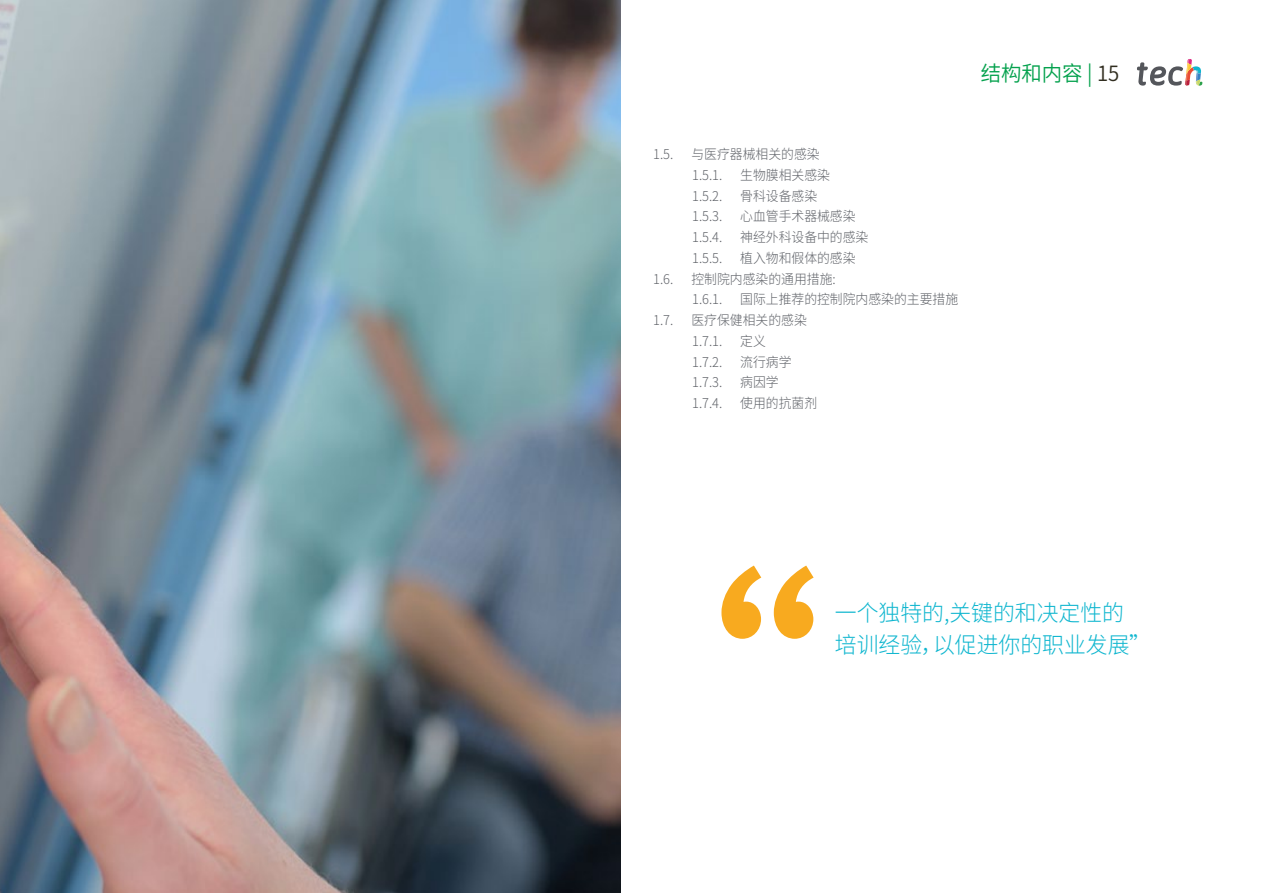
<style>
.page{position:relative;width:1263px;height:893px;background:#fff}
.page>*{position:absolute;margin:0;border:0;box-sizing:border-box;transform-origin:0 0}
.t1{font:300 22.5px/31.5px "Source Han Sans CN";color:#0fb6cf}
.t2{font:21px "Source Han Sans CN";color:#04a14d}
.t3{font:300 13.5px/20.7px "Source Han Sans CN";color:#61646a;scale:.95 1}
.s1{color:#312e20}
</style>
<div class="page">
<svg style="left:721px;top:566px;width:93px;height:73px"></svg>
<svg style="left:1137px;top:59px;width:65px;height:27px"></svg>
<img style="left:0;top:0;width:621px;height:893px">
<h2 class="t2" style="left:981px;top:61px;width:140px">结构和内容 | <span class="s1">15</span></h2>
<p class="t3" style="left:653px;top:144px;width:23px">1.5.</p>
<p class="t3" style="left:691px;top:144px;width:136px">与医疗器械相关的感染<br>1.5.1.</p>
<p class="t3" style="left:740px;top:165px;width:96px">生物膜相关感染</p>
<p class="t3" style="left:692px;top:186px;width:33px">1.5.2.</p>
<p class="t3" style="left:740px;top:186px;width:83px">骨科设备感染</p>
<p class="t3" style="left:692px;top:206px;width:33px">1.5.3.</p>
<p class="t3" style="left:740px;top:206px;width:123px">心血管手术器械感染</p>
<p class="t3" style="left:692px;top:227px;width:33px">1.5.4.</p>
<p class="t3" style="left:740px;top:227px;width:136px">神经外科设备中的感染</p>
<p class="t3" style="left:692px;top:248px;width:33px">1.5.5.</p>
<p class="t3" style="left:740px;top:248px;width:123px">植入物和假体的感染</p>
<p class="t3" style="left:653px;top:269px;width:23px">1.6.</p>
<p class="t3" style="left:691px;top:269px;width:153px">控制院内感染的通用措施:<br>1.6.1.</p>
<p class="t3" style="left:740px;top:289px;width:231px">国际上推荐的控制院内感染的主要措施</p>
<p class="t3" style="left:653px;top:310px;width:23px">1.7.</p>
<p class="t3" style="left:691px;top:310px;width:123px">医疗保健相关的感染<br>1.7.1.</p>
<p class="t3" style="left:740px;top:331px;width:29px">定义</p>
<p class="t3" style="left:692px;top:352px;width:33px">1.7.2.</p>
<p class="t3" style="left:740px;top:352px;width:55px">流行病学</p>
<p class="t3" style="left:692px;top:372px;width:33px">1.7.3.</p>
<p class="t3" style="left:740px;top:372px;width:42px">病因学</p>
<p class="t3" style="left:692px;top:393px;width:33px">1.7.4.</p>
<p class="t3" style="left:740px;top:393px;width:83px">使用的抗菌剂</p>
<h1 class="t1" style="left:835px;top:597px;width:318px">一个独特的,关键的和决定性的培训经验，以促进你的职业发展”</h1>
</div>
